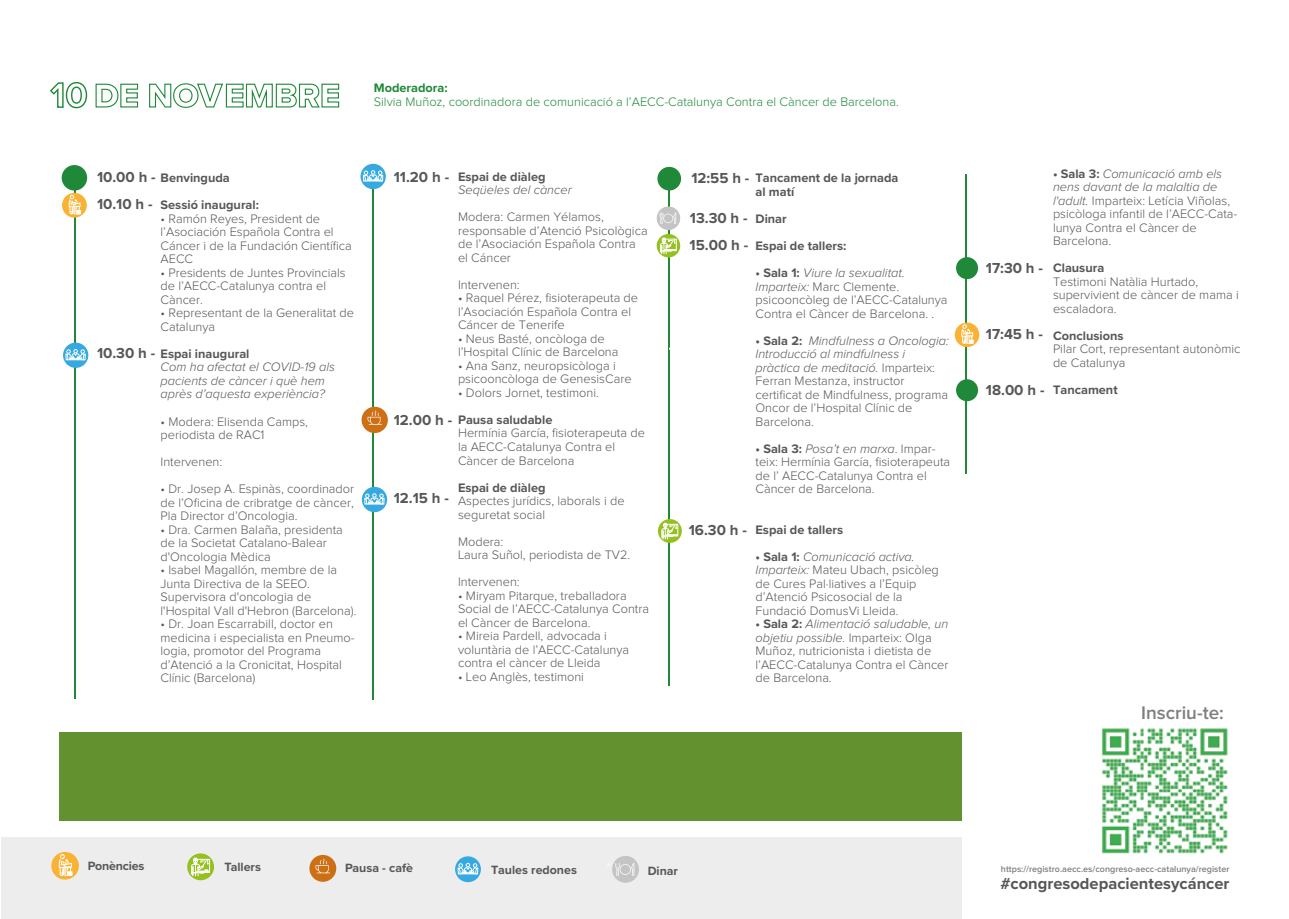
<style>
.page{position:relative;width:1289px;height:919px;background:#fff}
.page>*{position:absolute;margin:0;border:0;box-sizing:border-box;transform-origin:0 0}
.t1{font:600 18.9px "Proxima Nova";color:#7d7e81}
.t2{font:700 16.5px "Proxima Nova";color:#575756}
.t3{font:700 15px/26.4px "Proxima Nova";color:#575756}
.t4{font:300 12.75px/13.5px "Proxima Nova";color:#575756}
.t5{font:700 12.75px/27px "Proxima Nova";color:#575756}
.t6{font:italic 300 12.75px/13.5px "Proxima Nova";color:#575756}
.t7{font:300 12.75px "Proxima Nova";color:#1f8939}
.t8{font:700 12.75px "Proxima Nova";color:#1f8939}
.t9{font:700 12.45px "Proxima Nova";color:#575756}
.t10{font:600 9px "Proxima Nova";color:#7d7e81}
.s1{font-weight:700}
.s2{font-style:italic}
</style>
<div class="page">
<hr style="left:965px;top:174px;width:2px;height:299px;background:#1f8939">
<div style="left:1px;top:837px;width:960px;height:81px;background:#ededed"></div>
<div style="left:59px;top:732px;width:902px;height:88px;background:#63912f"></div>
<svg style="left:95px;top:83px;width:44px;height:25px"></svg>
<svg style="left:149px;top:83px;width:191px;height:25px"></svg>
<hr style="left:74px;top:169px;width:2px;height:530px;background:#1f8939">
<div style="left:62px;top:165px;width:25px;height:25px;background:#1f8939;border-radius:50%"></div>
<svg style="left:51px;top:851px;width:28px;height:28px"></svg>
<svg style="left:59px;top:854px;width:13px;height:21px"></svg>
<svg style="left:187px;top:853px;width:27px;height:27px"></svg>
<svg style="left:954px;top:322px;width:25px;height:25px"></svg>
<svg style="left:961px;top:324px;width:12px;height:20px"></svg>
<svg style="left:191px;top:857px;width:19px;height:19px"></svg>
<svg style="left:309px;top:854px;width:27px;height:27px"></svg>
<svg style="left:315px;top:858px;width:15px;height:15px"></svg>
<hr style="left:372px;top:164px;width:2px;height:535px;background:#1f8939">
<div style="left:362px;top:487px;width:25px;height:25px;background:#36a9e1;border-radius:50%"></div>
<svg style="left:364px;top:493px;width:20px;height:11px"></svg>
<svg style="left:63px;top:342px;width:25px;height:26px"></svg>
<svg style="left:66px;top:342px;width:20px;height:18px"></svg>
<hr style="left:668px;top:177px;width:1px;height:508px;background:#1f8939">
<div style="left:956px;top:257px;width:22px;height:22px;background:#1f8939;border-radius:50%"></div>
<div style="left:956px;top:379px;width:22px;height:22px;background:#1f8939;border-radius:50%"></div>
<div style="left:657px;top:167px;width:24px;height:23px;background:#1f8939;border-radius:50%"></div>
<svg style="left:455px;top:856px;width:26px;height:26px"></svg>
<svg style="left:457px;top:863px;width:21px;height:11px"></svg>
<div style="left:612px;top:855px;width:27px;height:27px;background:#c4c4c4;border-radius:50%"></div>
<svg style="left:615px;top:863px;width:19px;height:12px"></svg>
<svg style="left:361px;top:406px;width:27px;height:27px"></svg>
<svg style="left:367px;top:410px;width:15px;height:14px"></svg>
<div style="left:656px;top:206px;width:24px;height:24px;background:#c4c4c4;border-radius:50%"></div>
<svg style="left:659px;top:212px;width:17px;height:12px"></svg>
<svg style="left:62px;top:193px;width:25px;height:24px"></svg>
<svg style="left:69px;top:195px;width:12px;height:19px"></svg>
<svg style="left:656px;top:234px;width:24px;height:23px"></svg>
<svg style="left:660px;top:237px;width:16px;height:17px"></svg>
<svg style="left:658px;top:519px;width:23px;height:24px"></svg>
<svg style="left:661px;top:522px;width:17px;height:17px"></svg>
<svg style="left:360px;top:164px;width:26px;height:25px"></svg>
<svg style="left:363px;top:163px;width:20px;height:19px"></svg>
<img style="left:1102px;top:728px;width:126px;height:126px">
<svg style="left:50px;top:82px;width:38px;height:27px"></svg>
<p class="t8" style="left:374px;top:80px;width:75px">Moderadora:</p>
<p class="t7" style="left:374px;top:96px;width:526px">Silvia Muñoz, coordinadora de comunicació a l’AECC-Catalunya Contra el Càncer de Barcelona.</p>
<p class="t3" style="left:97px;top:165px;width:60px">10.00 h -<br>10.10 h -</p>
<p class="t5" style="left:160px;top:165px;width:100px">Benvinguda<br>Sessió inaugural:</p>
<p class="t4" style="left:160px;top:212px;width:193px">• Ramón Reyes, President de l’Asociación Española Contra el<br>Cáncer i de la Fundación Científica<br>AECC</p>
<p class="t4" style="left:160px;top:266px;width:187px">• Presidents de Juntes Provincials de l’AECC-Catalunya contra el<br>Càncer.</p>
<p class="t4" style="left:160px;top:307px;width:195px">• Representant de la Generalitat de<br>Catalunya</p>
<p class="t5" style="left:160px;top:340px;width:90px">Espai inaugural</p>
<p class="t6" style="left:160px;top:361px;width:176px">Com ha afectat el COVID-19 als pacients de càncer i què hem après d’aquesta experiència?</p>
<p class="t4" style="left:160px;top:415px;width:149px">• Modera: Elisenda Camps, periodista de RAC1</p>
<p class="t4" style="left:160px;top:455px;width:63px">Intervenen:</p>
<p class="t4" style="left:160px;top:482px;width:195px;text-align:justify">• Dr. Josep A. Espinàs, coordinador de l’Oficina de cribratge de càncer, Pla Director d’Oncologia.</p>
<p class="t4" style="left:160px;top:523px;width:184px">• Dra. Carmen Balaña, presidenta de la Societat Catalano-Balear d'Oncologia Mèdica</p>
<p class="t4" style="left:160px;top:563px;width:197px">• Isabel Magallón, membre de la<br>Junta Directiva de la SEEO.<br>Supervisora d'oncologia de l'Hospital Vall d'Hebron (Barcelona).</p>
<p class="t4" style="left:160px;top:617px;width:196px">• Dr. Joan Escarrabill, doctor en medicina i especialista en Pneumo&shy;logia, promotor del Programa d’Atenció a la Cronicitat, Hospital<br>Clínic (Barcelona)</p>
<p class="t3" style="left:97px;top:340px;width:60px">10.30 h -</p>
<p class="t3" style="left:394px;top:164px;width:57px">11.20 h -</p>
<p class="t5" style="left:458px;top:163px;width:89px">Espai de diàleg</p>
<p class="t6" style="left:458px;top:184px;width:115px">Seqüeles del càncer</p>
<p class="t4" style="left:458px;top:211px;width:191px">Modera: Carmen Yélamos, responsable d’Atenció Psicològica de l’Asociación Española Contra el Cáncer</p>
<p class="t4" style="left:458px;top:278px;width:63px">Intervenen:</p>
<p class="t4" style="left:458px;top:292px;width:181px">• Raquel Pérez, fisioterapeuta de l’Asociación Española Contra el<br>Cáncer de Tenerife</p>
<p class="t4" style="left:458px;top:332px;width:162px">• Neus Basté, oncòloga de l’Hospital Clínic de Barcelona</p>
<p class="t4" style="left:458px;top:359px;width:175px">• Ana Sanz, neuropsicòloga i psicooncòloga de GenesisCare</p>
<p class="t4" style="left:458px;top:386px;width:142px">• Dolors Jornet, testimoni.</p>
<p class="t5" style="left:458px;top:406px;width:96px">Pausa saludable</p>
<p class="t4" style="left:458px;top:427px;width:188px">Hermínia García, fisioterapeuta de la AECC-Catalunya Contra el<br>Càncer de Barcelona</p>
<p class="t5" style="left:458px;top:474px;width:89px">Espai de diàleg</p>
<p class="t4" style="left:458px;top:494px;width:168px">Aspectes jurídics, laborals i de seguretat social</p>
<p class="t4" style="left:458px;top:535px;width:174px">Modera:<br>Laura Suñol, periodista de TV2.</p>
<p class="t4" style="left:458px;top:575px;width:63px">Intervenen:</p>
<p class="t4" style="left:458px;top:589px;width:192px">• Miryam Pitarque, treballadora<br>Social de l’AECC-Catalunya Contra el Càncer de Barcelona.</p>
<p class="t4" style="left:458px;top:629px;width:173px">• Mireia Pardell, advocada i voluntària de l’AECC-Catalunya contra el càncer de Lleida</p>
<p class="t4" style="left:458px;top:670px;width:127px">• Leo Anglès, testimoni</p>
<p class="t3" style="left:394px;top:407px;width:60px">12.00 h -</p>
<p class="t3" style="left:394px;top:485px;width:57px">12.15 h -</p>
<p class="t3" style="left:691px;top:165px;width:60px">12:55 h -</p>
<p class="t5" style="left:755px;top:172px;width:144px;line-height:13.5px">Tancament de la jornada al matí</p>
<p class="t5" style="left:755px;top:206px;width:92px">Dinar<br>Espai de tallers:</p>
<p class="t4" style="left:755px;top:266px;width:193px"><span class="s1">• Sala 1:</span> <span class="s2">Viure la sexualitat.<br>Imparteix:</span> Marc Clemente. psicooncòleg de l’AECC-Catalunya<br>Contra el Càncer de Barcelona. .</p>
<p class="t4" style="left:755px;top:334px;width:195px"><span class="s1">• Sala 2:</span> <span class="s2">Mindfulness a Oncologia:<br>Introducció al mindfulness i pràctica de meditació.</span> Imparteix:<br>Ferran Mestanza, instructor certificat de Mindfulness, programa<br>Oncor de l’Hospital Clínic de<br>Barcelona.</p>
<p class="t4" style="left:755px;top:442px;width:196px"><span class="s1">• Sala 3:</span> <span class="s2">Posa’t en marxa</span>. Impar&shy;teix: Hermínia García, fisioterapeuta de l’ AECC-Catalunya Contra el<br>Càncer de Barcelona.</p>
<p class="t5" style="left:755px;top:516px;width:89px">Espai de tallers</p>
<p class="t4" style="left:755px;top:550px;width:185px"><span class="s1">• Sala 1:</span> <span class="s2">Comunicació activa.<br>Imparteix:</span> Mateu Ubach, psicòleg de Cures Pal·liatives a l’Equip d’Atenció Psicosocial de la<br>Fundació DomusVi Lleida.</p>
<p class="t4" style="left:755px;top:617px;width:194px"><span class="s1">• Sala 2:</span> <span class="s2">Alimentació saludable, un objetiu possible.</span> Imparteix: Olga<br>Muñoz, nutricionista i dietista de l’AECC-Catalunya Contra el Càncer de Barcelona.</p>
<p class="t3" style="left:689px;top:205px;width:60px;line-height:27.5px">13.30 h -<br>15.00 h -</p>
<p class="t3" style="left:688px;top:517px;width:60px">16.30 h -</p>
<p class="t3" style="left:985px;top:255px;width:59px">17:30 h -</p>
<p class="t3" style="left:985px;top:321px;width:59px">17:45 h -</p>
<p class="t3" style="left:985px;top:377px;width:60px">18.00 h -</p>
<p class="t4" style="left:1052px;top:167px;width:186px"><span class="s1">• Sala 3:</span> <span class="s2">Comunicació amb els nens davant de la malaltia de l'adult.</span> Imparteix: Letícia Viñolas, psicòloga infantil de l’AECC-Cata&shy;lunya Contra el Càncer de<br>Barcelona.</p>
<p class="t5" style="left:1052px;top:255px;width:53px">Clausura</p>
<p class="t4" style="left:1052px;top:275px;width:187px">Testimoni Natàlia Hurtado, supervivient de càncer de mama i escaladora.</p>
<p class="t5" style="left:1052px;top:322px;width:72px">Conclusions</p>
<p class="t4" style="left:1052px;top:343px;width:189px">Pilar Cort, representant autonòmic de Catalunya</p>
<p class="t5" style="left:1052px;top:376px;width:66px">Tancament</p>
<h1 class="t1" style="left:1141px;top:704px;width:84px">Inscriu-te:</h1>
<p class="t9" style="left:88px;top:858px;width:58px">Ponències</p>
<p class="t9" style="left:224px;top:859px;width:38px">Tallers</p>
<p class="t9" style="left:345px;top:860px;width:69px">Pausa - cafè</p>
<p class="t9" style="left:491px;top:862px;width:87px">Taules redones</p>
<p class="t9" style="left:647px;top:863px;width:32px">Dinar</p>
<p class="t10" style="left:1000px;top:865px;width:230px">https://registro.aecc.es/congreso-aecc-catalunya/register</p>
<p class="t2" style="left:1000px;top:873px;width:231px">#congresodepacientesycáncer</p>
</div>
